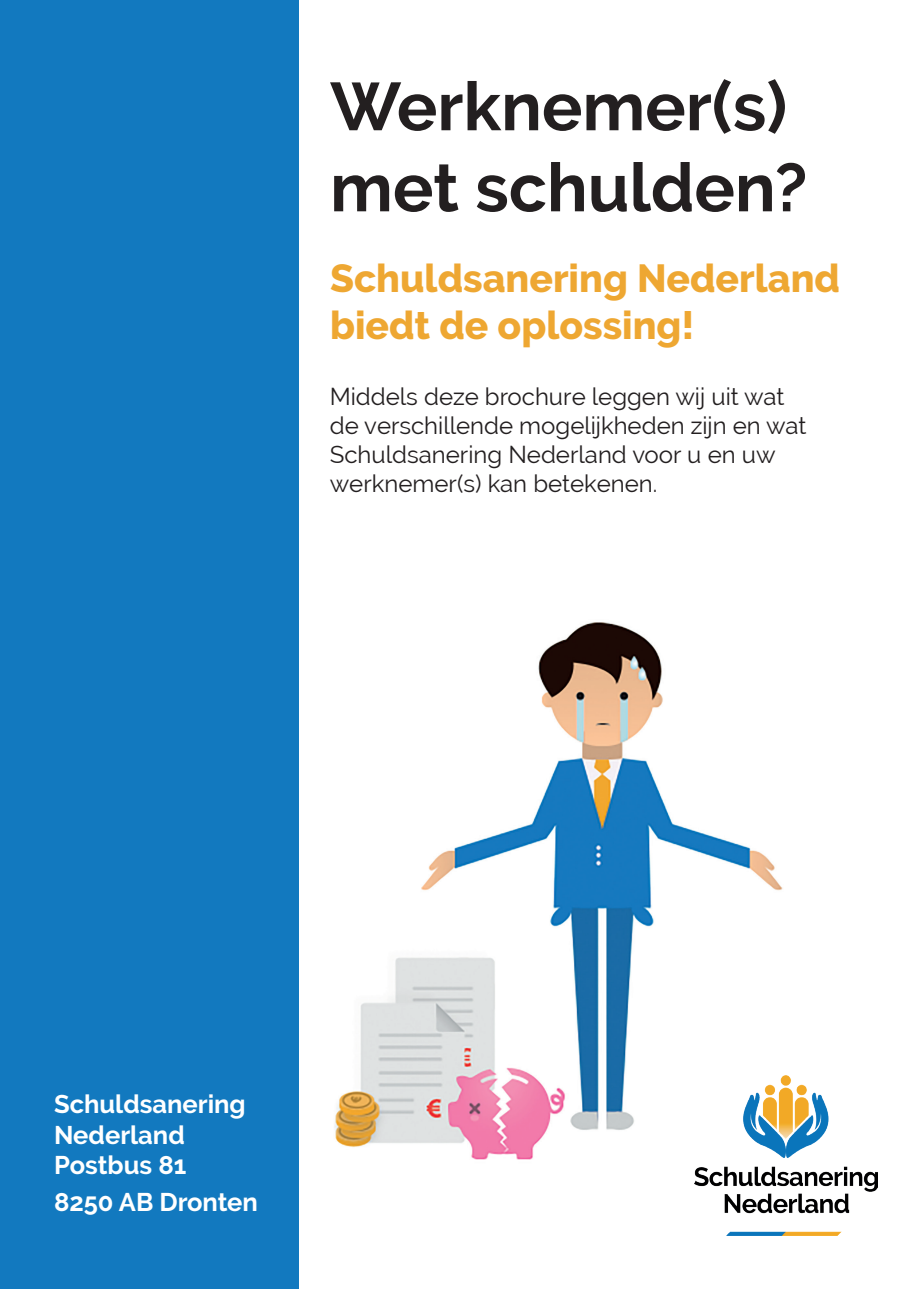
<style>
.page{position:relative;width:919px;height:1289px;background:#fff}
.page>*{position:absolute;margin:0;border:0;box-sizing:border-box;transform-origin:0 0}
.t1{font:700 67.5px/81px "Raleway";color:#231f20}
.t2{font:800 39px/46.8px "Raleway";color:#eea732}
.t3{font:700 25.5px/30.6px "Raleway";color:#fff}
.t4{font:24px/28.8px "Raleway";color:#231f20}
</style>
<div class="page">
<div style="left:0;top:0;width:298px;height:1288px;background:#1279bf"></div>
<img style="left:334px;top:622px;width:449px;height:538px">
<img style="left:694px;top:1075px;width:183px;height:160px">
<h1 class="t1" style="left:330px;top:66px;width:479px">Werknemer(s) met schulden?</h1>
<h2 class="t2" style="left:330px;top:255px;width:511px">Schuldsanering Nederland biedt de oplossing!</h2>
<p class="t4" style="left:330px;top:382px;width:478px">Middels deze brochure leggen wij uit wat de verschillende mogelijkheden zijn en wat Schuldsanering Nederland voor u en uw werknemer(s) kan betekenen.</p>
<p class="t3" style="left:54px;top:1089px;width:193px">Schuldsanering<br>Nederland<br>Postbus 81</p>
<p class="t3" style="left:54px;top:1186px;width:205px">8250 AB Dronten</p>
</div>
